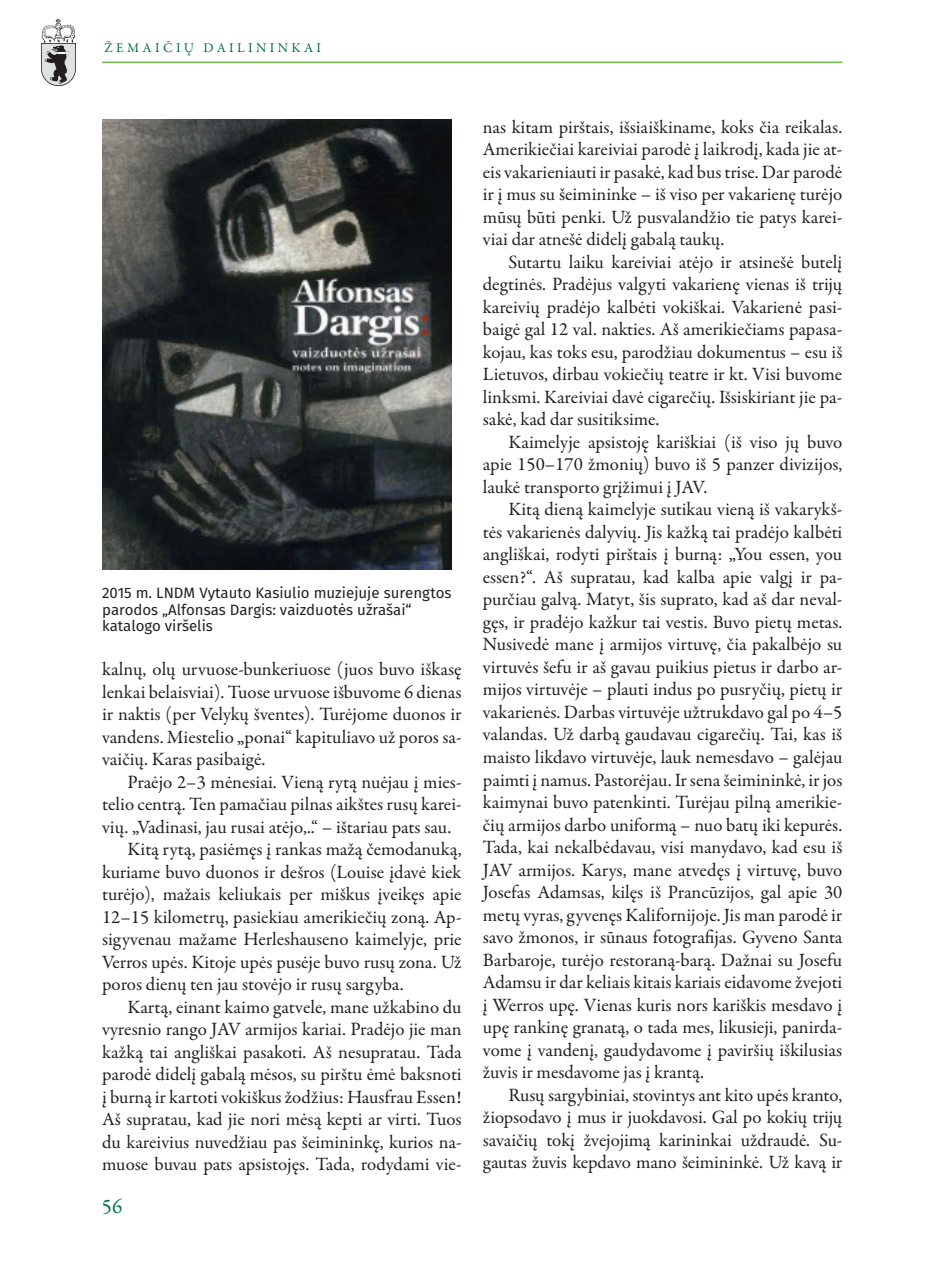
<style>
.page{position:relative;width:936px;height:1276px;background:#fff}
.page>*{position:absolute;margin:0;border:0;box-sizing:border-box;transform-origin:0 0}
.t1{font:21px "Garamond Premr Pro";color:#017045}
.tekstas{font:18.9px/22.5px "Garamond Premr Pro";letter-spacing:-.005em;color:#231f20;text-align:justify}
.parašas{font:15px/16.5px "Fira Sans";color:#231f20}
.t2{font:13.5px "Garamond Premr Pro";letter-spacing:.25em;color:#017045}
</style>
<div class="page">
<img style="left:41px;top:19px;width:35px;height:67px">
<hr style="left:102px;top:62px;width:740px;height:1px;background:#6fb048">
<img style="left:102px;top:119px;width:350px;height:450px">
<p class="t2" style="left:104px;top:39px;width:218px">ŽEMAIČIŲ DAILININKAI</p>
<p class="parašas" style="left:102px;top:585px;width:351px">2015 m. LNDM Vytauto Kasiulio muziejuje surengtos parodos „Alfonsas Dargis: vaizduotės užrašai“ katalogo viršelis</p>
<p class="tekstas" style="left:102px;top:658px;width:361px">kalnų, olų urvuose-bunkeriuose (juos buvo iškasę lenkai belaisviai). Tuose urvuose išbuvome 6 dienas ir naktis (per Velykų šventes). Turėjome duonos ir vandens. Miestelio „ponai“ kapituliavo už poros sa&shy;vaičių. Karas pasibaigė.</p>
<p class="tekstas" style="left:102px;top:771px;width:361px;text-indent:26px">Praėjo 2–3 mėnesiai. Vieną rytą nuėjau į mies&shy;telio centrą. Ten pamačiau pilnas aikštes rusų karei&shy;vių. „Vadinasi, jau rusai atėjo,..“ – ištariau pats sau.</p>
<p class="tekstas" style="left:102px;top:838px;width:361px;text-indent:26px">Kitą rytą, pasiėmęs į rankas mažą čemodanuką, kuriame buvo duonos ir dešros (Louise įdavė kiek turėjo), mažais keliukais per miškus įveikęs apie 12–15 kilometrų, pasiekiau amerikiečių zoną. Ap&shy;sigyvenau mažame Herleshauseno kaimelyje, prie Verros upės. Kitoje upės pusėje buvo rusų zona. Už poros dienų ten jau stovėjo ir rusų sargyba.</p>
<p class="tekstas" style="left:102px;top:996px;width:361px;text-indent:26px">Kartą, einant kaimo gatvele, mane užkabino du vyresnio rango JAV armijos kariai. Pradėjo jie man kažką tai angliškai pasakoti. Aš nesupratau. Tada parodė didelį gabalą mėsos, su pirštu ėmė baksnoti į burną ir kartoti vokiškus žodžius: Hausfrau Essen!<br>Aš supratau, kad jie nori mėsą kepti ar virti. Tuos du kareivius nuvedžiau pas šeimininkę, kurios na&shy;muose buvau pats apsistojęs. Tada, rodydami vie-</p>
<p class="t1" style="left:102px;top:1193px;width:22px">56</p>
<p class="tekstas" style="left:483px;top:116px;width:361px">nas kitam pirštais, išsiaiškiname, koks čia reikalas.<br>Amerikiečiai kareiviai parodė į laikrodį, kada jie at&shy;eis vakarieniauti ir pasakė, kad bus trise. Dar parodė ir į mus su šeimininke – iš viso per vakarienę turėjo mūsų būti penki. Už pusvalandžio tie patys karei&shy;viai dar atnešė didelį gabalą taukų.</p>
<p class="tekstas" style="left:483px;top:251px;width:361px;text-indent:26px">Sutartu laiku kareiviai atėjo ir atsinešė butelį degtinės. Pradėjus valgyti vakarienę vienas iš trijų kareivių pradėjo kalbėti vokiškai. Vakarienė pasi&shy;baigė gal 12 val. nakties. Aš amerikiečiams papasa&shy;kojau, kas toks esu, parodžiau dokumentus – esu iš Lietuvos, dirbau vokiečių teatre ir kt. Visi buvome linksmi. Kareiviai davė cigarečių. Išsiskiriant jie pa&shy;sakė, kad dar susitiksime.</p>
<p class="tekstas" style="left:483px;top:431px;width:361px;text-indent:26px">Kaimelyje apsistoję kariškiai (iš viso jų buvo apie 150–170 žmonių) buvo iš 5 panzer divizijos, laukė transporto grįžimui į JAV.</p>
<p class="tekstas" style="left:483px;top:499px;width:361px;text-indent:26px">Kitą dieną kaimelyje sutikau vieną iš vakarykš&shy;tės vakarienės dalyvių. Jis kažką tai pradėjo kalbėti angliškai, rodyti pirštais į burną: „You essen, you essen?“. Aš supratau, kad kalba apie valgį ir pa&shy;purčiau galvą. Matyt, šis suprato, kad aš dar neval&shy;gęs, ir pradėjo kažkur tai vestis. Buvo pietų metas.<br>Nusivedė mane į armijos virtuvę, čia pakalbėjo su virtuvės šefu ir aš gavau puikius pietus ir darbo ar&shy;mijos virtuvėje – plauti indus po pusryčių, pietų ir vakarienės. Darbas virtuvėje užtrukdavo gal po 4–5 valandas. Už darbą gaudavau cigarečių. Tai, kas iš maisto likdavo virtuvėje, lauk nemesdavo – galėjau paimti į namus. Pastorėjau. Ir sena šeimininkė, ir jos kaimynai buvo patenkinti. Turėjau pilną amerikie&shy;čių armijos darbo uniformą – nuo batų iki kepurės.<br>Tada, kai nekalbėdavau, visi manydavo, kad esu iš JAV armijos. Karys, mane atvedęs į virtuvę, buvo Josefas Adamsas, kilęs iš Prancūzijos, gal apie 30 metų vyras, gyvenęs Kalifornijoje. Jis man parodė ir savo žmonos, ir sūnaus fotografijas. Gyveno Santa Barbaroje, turėjo restoraną-barą. Dažnai su Josefu Adamsu ir dar keliais kitais kariais eidavome žvejoti į Werros upę. Vienas kuris nors kariškis mesdavo į upę rankinę granatą, o tada mes, likusieji, panirda&shy;vome į vandenį, gaudydavome į paviršių iškilusias žuvis ir mesdavome jas į krantą.</p>
<p class="tekstas" style="left:483px;top:1084px;width:361px;text-indent:26px">Rusų sargybiniai, stovintys ant kito upės kranto, žiopsodavo į mus ir juokdavosi. Gal po kokių trijų savaičių tokį žvejojimą karininkai uždraudė. Su&shy;gautas žuvis kepdavo mano šeimininkė. Už kavą ir</p>
</div>
